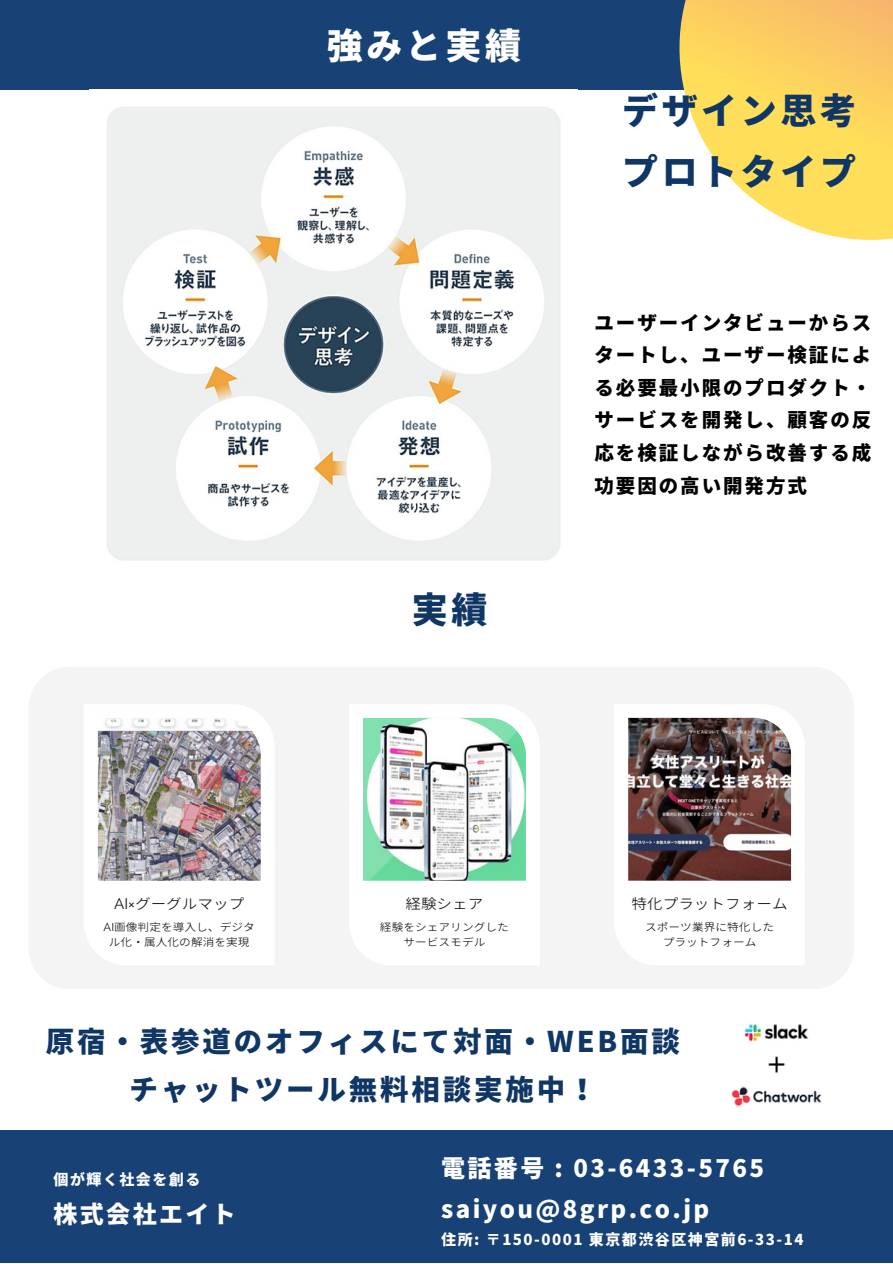
<style>
.page{position:relative;width:893px;height:1264px;background:#fff}
.page>*{position:absolute;margin:0;border:0;box-sizing:border-box;transform-origin:0 0}
.t1{font:900 36px "Noto Sans JP";letter-spacing:.1em;color:#103666}
.t2{font:900 36px "Noto Sans JP";letter-spacing:.1em;color:#fff}
.t3{font:900 28.5px "Noto Sans JP";letter-spacing:.1em;color:#103666}
.t4{font:900 24px "Noto Sans JP";letter-spacing:.1em;color:#fff}
.t5{font:900 19.5px/32.5px "Noto Sans JP";letter-spacing:.1em;color:#000;text-align:justify}
.t6{font:900 15px "Noto Sans JP";letter-spacing:.1em;color:#fff}
.t7{font:expanded 14.25px "Glow Sans J";color:#191919}
.t8{font:expanded 10.65px/14.7px "Glow Sans J";color:#191919;text-align:center}
</style>
<div class="page">
<div style="left:0;top:0;width:892px;height:89px;background:#184176"></div>
<svg style="left:614px;top:0;width:278px;height:240px"></svg>
<img style="left:107px;top:107px;width:454px;height:454px">
<div style="left:29px;top:667px;width:824px;height:322px;background:#f4f4f4"></div>
<img style="left:84px;top:704px;width:190px;height:261px">
<svg style="left:349px;top:704px;width:190px;height:261px"></svg>
<img style="left:614px;top:704px;width:190px;height:261px">
<div style="left:0;top:1129px;width:892px;height:133px;background:#184176"></div>
<img style="left:731px;top:1024px;width:91px;height:83px">
<p class="t2" style="left:327px;top:17px;width:196px">強みと実績</p>
<p class="t1" style="left:412px;top:581px;width:77px">実績</p>
<p class="t1" style="left:622px;top:82px;width:235px">デザイン思考</p>
<p class="t1" style="left:622px;top:143px;width:235px">プロトタイプ</p>
<p class="t5" style="left:594px;top:305px;width:278px">ユーザーインタビューからスタートし、ユーザー検証による必要最小限のプロダクト・サービスを開発し、顧客の反応を検証しながら改善する成功要因の高い開発方式</p>
<p class="t7" style="left:114px;top:892px;width:132px">AI×グーグルマップ</p>
<p class="t8" style="left:104px;top:919px;width:153px">AI画像判定を導入し、デジタル化・ 属人化の解消を実現</p>
<p class="t7" style="left:405px;top:892px;width:80px">経験シェア</p>
<p class="t8" style="left:380px;top:919px;width:130px">経験をシェアリングした</p>
<p class="t8" style="left:403px;top:933px;width:84px">サービスモデル</p>
<p class="t7" style="left:631px;top:892px;width:158px">特化プラットフォーム</p>
<p class="t8" style="left:645px;top:919px;width:130px">スポーツ業界に特化した</p>
<p class="t8" style="left:662px;top:933px;width:95px">プラットフォーム</p>
<p class="t3" style="left:46px;top:1018px;width:635px">原宿・表参道のオフィスにて対面・WEB面談</p>
<p class="t3" style="left:129px;top:1067px;width:468px">チャットツール無料相談実施中！</p>
<p class="t6" style="left:54px;top:1167px;width:148px">個が輝く社会を創る</p>
<p class="t4" style="left:54px;top:1195px;width:184px">株式会社エイト</p>
<p class="t4" style="left:441px;top:1149px;width:324px">電話番号 : 03-6433-5765</p>
<p class="t4" style="left:441px;top:1189px;width:269px">saiyou@8grp.co.jp</p>
<p class="t6" style="left:441px;top:1227px;width:364px">住所: 〒150-0001 東京都渋谷区神宮前6-33-14</p>
</div>
